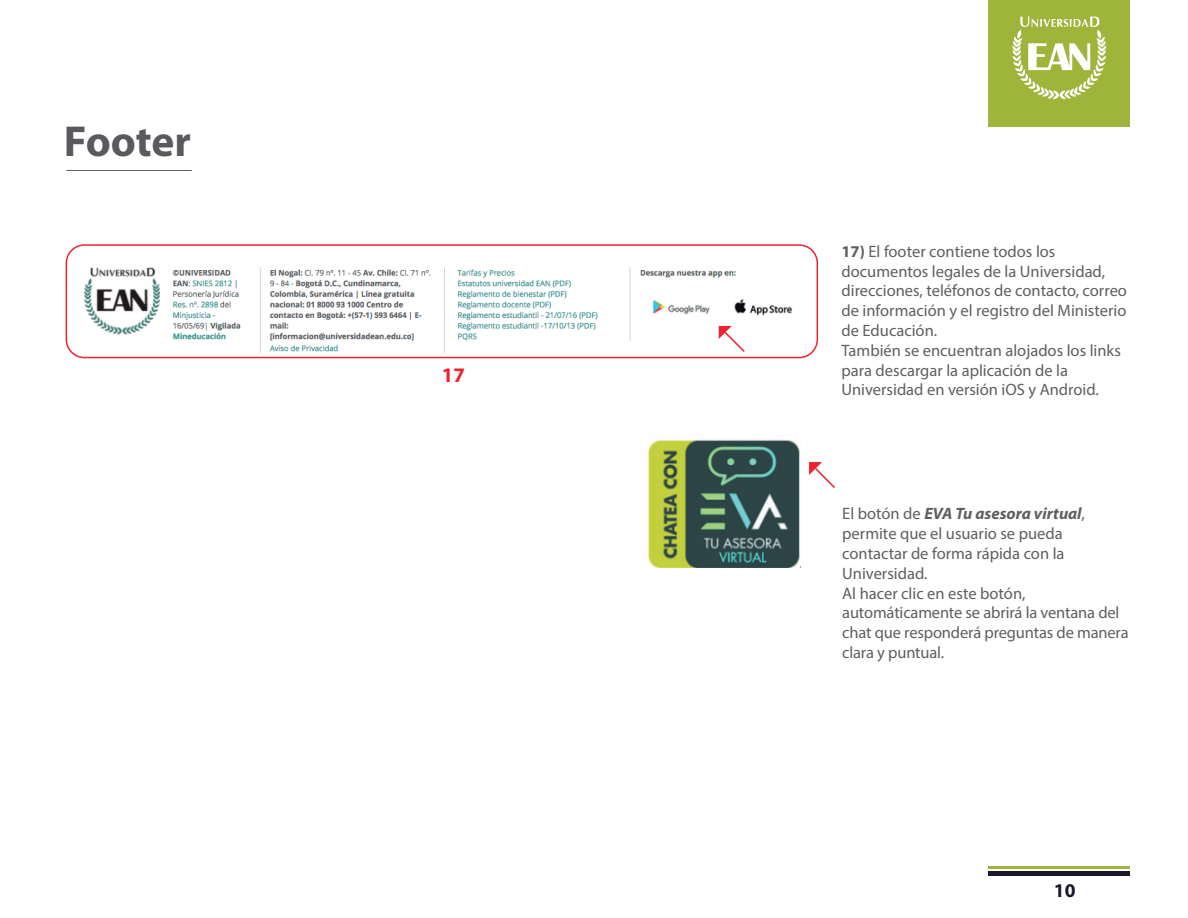
<style>
.page{position:relative;width:1188px;height:918px;background:#fff}
.page>*{position:absolute;margin:0;border:0;box-sizing:border-box;transform-origin:0 0}
.t1{font:700 43.5px "Myriad Pro";color:#59595e}
.t2{font:700 20.7px "Myriad Pro";color:#ee222c}
.t3{font:700 19.5px "Myriad Pro";color:#1b182e}
.t4{font:16.5px/19.8px "Myriad Pro";color:#5e5f62}
.s1{font-weight:700}
.s2{font-weight:700;font-style:italic}
</style>
<div class="page">
<img style="left:65px;top:247px;width:750px;height:112px">
<hr style="left:66px;top:170px;width:126px;height:1px;background:#5e5f62">
<svg style="left:809px;top:462px;width:26px;height:26px"></svg>
<svg style="left:719px;top:326px;width:27px;height:28px"></svg>
<div style="left:989px;top:0;width:141px;height:126px;background:#9fb43a"></div>
<svg style="left:1012px;top:17px;width:94px;height:83px"></svg>
<div style="left:989px;top:871px;width:141px;height:5px;background:#1b182e"></div>
<hr style="left:989px;top:866px;width:141px;height:3px;background:#9fb43a">
<div style="left:66px;top:244px;width:752px;height:114px;border:2px solid #ee222c;border-radius:18px"></div>
<img style="left:648px;top:439px;width:152px;height:129px">
<h1 class="t1" style="left:64px;top:117px;width:129px">Footer</h1>
<p class="t2" style="left:442px;top:363px;width:25px">17</p>
<p class="t4" style="left:842px;top:241px;width:287px"><span class="s1">17)</span> El footer contiene todos los documentos legales de la Universidad, direcciones, teléfonos de contacto, correo de información y el registro del Ministerio de Educación.<br>También se encuentran alojados los links para descargar la aplicación de la Universidad en versión iOS y Android.</p>
<p class="t4" style="left:842px;top:504px;width:288px">El botón de <span class="s2">EVA Tu asesora virtual</span>, permite que el usuario se pueda contactar de forma rápida con la<br>Universidad.<br>Al hacer clic en este botón, automáticamente se abrirá la ventana del chat que responderá preguntas de manera clara y puntual.</p>
<p class="t3" style="left:1054px;top:879px;width:23px">10</p>
</div>
